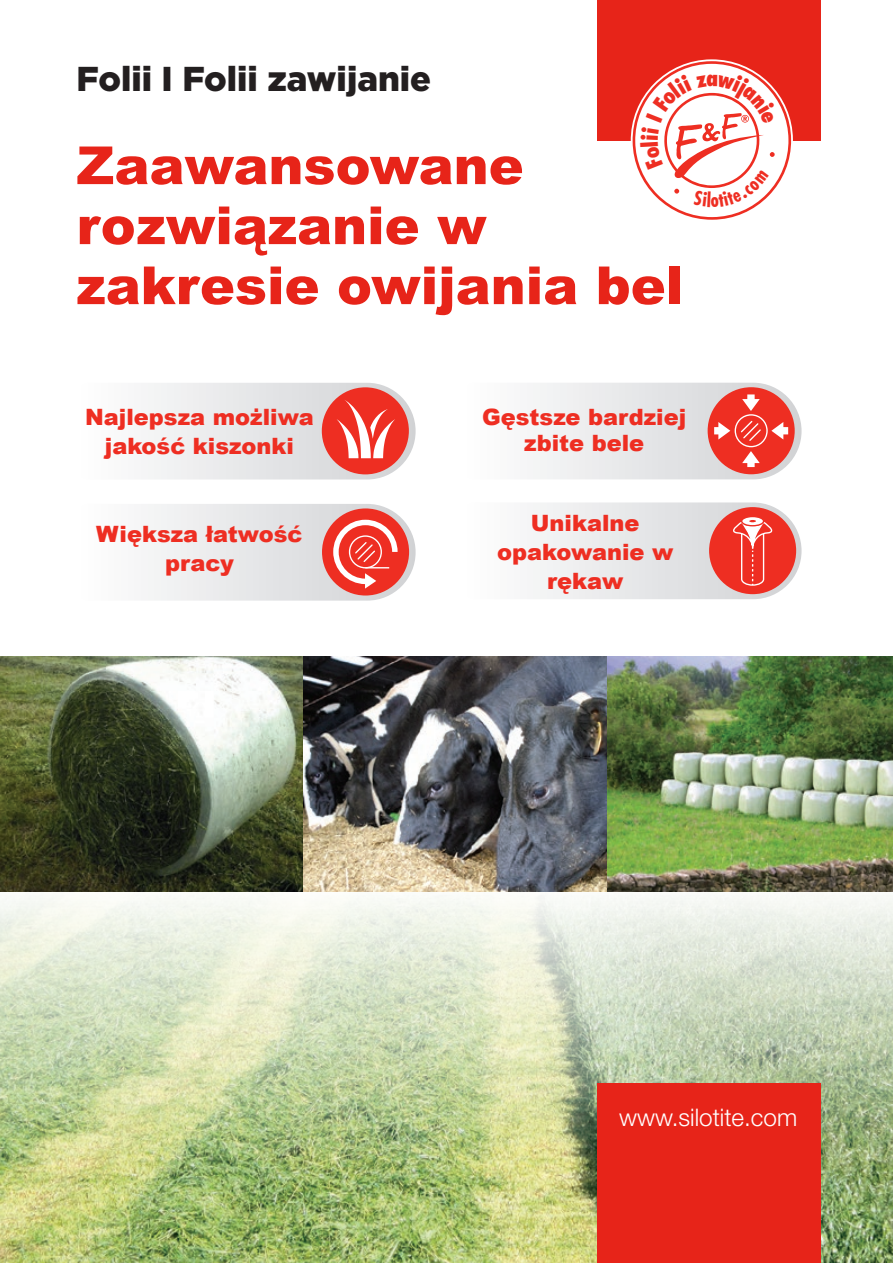
<style>
.page{position:relative;width:893px;height:1263px;background:#fff}
.page>*{position:absolute;margin:0;border:0;box-sizing:border-box;transform-origin:0 0}
.t1{font:900 52.5px "Arial";color:#e72419}
.t2{font:900 34.5px "Gotham";color:#231f20}
.t3{font:300 24.3px "Helvetica Neue LT";color:#fff}
.t4{font:900 22.5px/28.8px "Arial";color:#ee2e22;text-align:center}
</style>
<div class="page">
<img style="left:0;top:656px;width:893px;height:607px">
<img style="left:0;top:657px;width:893px;height:234px">
<svg style="left:533px;top:383px;width:268px;height:96px"></svg>
<svg style="left:148px;top:383px;width:268px;height:96px"></svg>
<svg style="left:148px;top:504px;width:268px;height:97px"></svg>
<div style="left:597px;top:0;width:224px;height:140px;background:#e72419"></div>
<div style="left:597px;top:1083px;width:224px;height:180px;background:#e72419"></div>
<svg style="left:533px;top:502px;width:268px;height:97px"></svg>
<svg style="left:631px;top:59px;width:162px;height:161px"></svg>
<p class="t2" style="left:77px;top:59px;width:356px">Folii I Folii zawijanie</p>
<p class="t1" style="left:77px;top:127px;width:449px">Zaawansowane</p>
<p class="t1" style="left:77px;top:187px;width:412px">rozwiązanie w</p>
<p class="t1" style="left:77px;top:247px;width:608px">zakresie owijania bel</p>
<p class="t4" style="left:85px;top:402px;width:230px">Najlepsza możliwa jakość kiszonki</p>
<p class="t4" style="left:482px;top:403px;width:206px;line-height:25.8px">Gęstsze bardziej zbite bele</p>
<p class="t4" style="left:96px;top:519px;width:208px">Większa łatwość pracy</p>
<p class="t4" style="left:497px;top:508px;width:178px">Unikalne opakowanie w rękaw</p>
<p class="t3" style="left:619px;top:1102px;width:179px">www.silotite.com</p>
</div>
